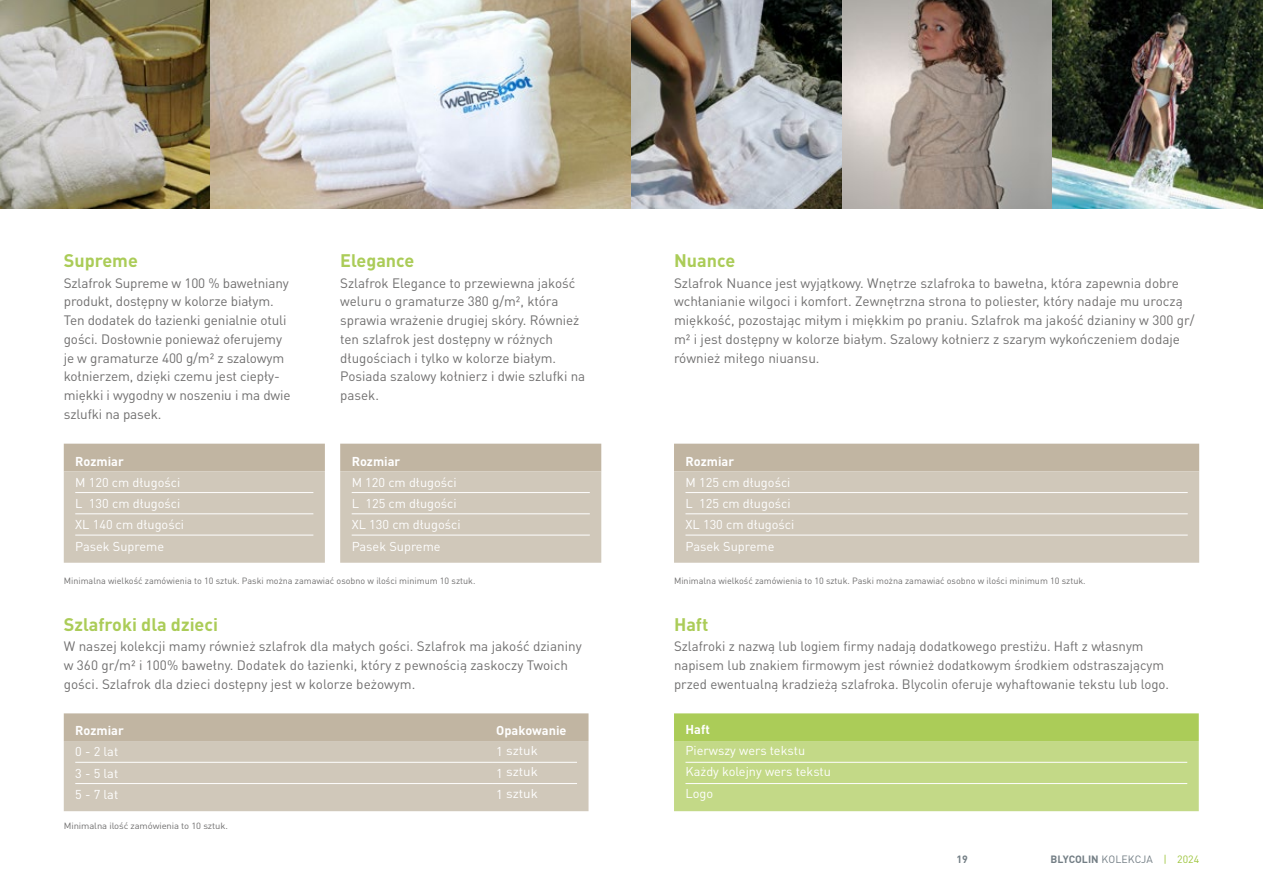
<style>
.page{position:relative;width:1263px;height:893px;background:#fff}
.page>*{position:absolute;margin:0;border:0;box-sizing:border-box;transform-origin:0 0}
.t1{font:700 18px "DIN Pro";color:#abcc58}
.t2{font:13.5px/18.8px "DIN Pro";color:#706f6f}
.t3{font:12.75px/21.5px "DIN Pro";color:#fff}
.t4{font:700 12.75px "DIN Pro";color:#fff}
.t5{font:12.6px "DIN Pro";color:#fff;scale:1.06 1}
.t6{font:700 10.5px "DIN Pro";letter-spacing:.005em;color:#737e85}
.t7{font:9px "DIN Pro";color:#706f6f}
.t8{font:8.85px "DIN Pro";letter-spacing:-.01em;color:#706f6f;scale:1.06 1}
.s1{font-size:12.75px}
.s2{font-weight:400}
.s3{font-weight:400;color:#9dc53c}
</style>
<div class="page">
<img style="left:1051px;top:0;width:212px;height:208px">
<svg style="left:841px;top:0;width:210px;height:208px;background:#a0968f"></svg>
<svg style="left:0;top:0;width:210px;height:208px;background:#a29b86"></svg>
<svg style="left:210px;top:0;width:421px;height:208px;background:#ccc8be"></svg>
<img style="left:631px;top:0;width:210px;height:208px">
<svg style="left:340px;top:444px;width:261px;height:119px;background:#cdc4b5"></svg>
<hr style="left:352px;top:513px;width:238px;height:1px;background:#fff">
<hr style="left:352px;top:492px;width:238px;height:1px;background:#fff">
<hr style="left:352px;top:535px;width:238px;height:1px;background:#fff">
<svg style="left:64px;top:444px;width:261px;height:119px;background:#ccc4b5"></svg>
<hr style="left:75px;top:513px;width:238px;height:1px;background:#fff">
<hr style="left:75px;top:492px;width:238px;height:1px;background:#fff">
<hr style="left:75px;top:535px;width:238px;height:1px;background:#fff">
<div style="left:674px;top:444px;width:525px;height:27px;background:#c1b5a2"></div>
<div style="left:674px;top:471px;width:525px;height:92px;background:#d0c8ba"></div>
<hr style="left:685px;top:513px;width:503px;height:1px;background:#fff">
<hr style="left:685px;top:492px;width:503px;height:1px;background:#fff">
<hr style="left:685px;top:535px;width:503px;height:1px;background:#fff">
<svg style="left:64px;top:713px;width:524px;height:98px;background:#ccc2b3"></svg>
<hr style="left:75px;top:783px;width:417px;height:1px;background:#fff">
<hr style="left:492px;top:783px;width:85px;height:1px;background:#fff">
<hr style="left:75px;top:762px;width:417px;height:1px;background:#fff">
<hr style="left:492px;top:762px;width:85px;height:1px;background:#fff">
<svg style="left:674px;top:713px;width:525px;height:98px;background:#bcd57a"></svg>
<hr style="left:685px;top:762px;width:502px;height:1px;background:#fff">
<hr style="left:685px;top:783px;width:502px;height:1px;background:#fff">
<h1 class="t1" style="left:64px;top:249px;width:76px">Supreme</h1>
<p class="t2" style="left:64px;top:273px;width:228px">Szlafrok Supreme w 100 % bawełniany produkt, dostępny w kolorze białym.<br>Ten dodatek do łazienki genialnie otuli gości. Dosłownie ponieważ oferujemy je w gramaturze 400 g/m² z szalowym kołnierzem, dzięki czemu jest ciepły&shy;miękki i wygodny w noszeniu i ma dwie szlufki na pasek.</p>
<p class="t4" style="left:75px;top:452px;width:50px">Rozmiar</p>
<p class="t3" style="left:75px;top:471px;width:110px">M 120 cm długości<br>L 130 cm długości<br>XL 140 cm długości<br>Pasek Supreme</p>
<h1 class="t1" style="left:340px;top:249px;width:76px">Elegance</h1>
<p class="t2" style="left:340px;top:273px;width:247px">Szlafrok Elegance to przewiewna jakość weluru o gramaturze 380 g/m², która sprawia wrażenie drugiej skóry. Również ten szlafrok jest dostępny w różnych długościach i tylko w kolorze białym.<br>Posiada szalowy kołnierz i dwie szlufki na pasek.</p>
<p class="t4" style="left:352px;top:452px;width:50px">Rozmiar</p>
<p class="t3" style="left:352px;top:471px;width:110px">M 120 cm długości<br>L 125 cm długości<br>XL 130 cm długości<br>Pasek Supreme</p>
<h1 class="t1" style="left:674px;top:249px;width:63px">Nuance</h1>
<p class="t2" style="left:674px;top:273px;width:522px">Szlafrok Nuance jest wyjątkowy. Wnętrze szlafroka to bawełna, która zapewnia dobre wchłanianie wilgoci i komfort. Zewnętrzna strona to poliester, który nadaje mu uroczą miękkość, pozostając miłym i miękkim po praniu. Szlafrok ma jakość dzianiny w 300 gr/ m² i jest dostępny w kolorze białym. Szalowy kołnierz z szarym wykończeniem dodaje również miłego niuansu.</p>
<p class="t4" style="left:685px;top:452px;width:50px">Rozmiar</p>
<p class="t3" style="left:685px;top:471px;width:110px">M 125 cm długości<br>L 125 cm długości<br>XL 130 cm długości<br>Pasek Supreme</p>
<p class="t7" style="left:64px;top:575px;width:413px">Minimalna wielkość zamówienia to 10 sztuk. Paski można zamawiać osobno w ilości minimum 10 sztuk.</p>
<p class="t7" style="left:674px;top:575px;width:413px">Minimalna wielkość zamówienia to 10 sztuk. Paski można zamawiać osobno w ilości minimum 10 sztuk.</p>
<h1 class="t1" style="left:64px;top:612px;width:156px">Szlafroki dla dzieci</h1>
<p class="t2" style="left:64px;top:636px;width:519px">W naszej kolekcji mamy również szlafrok dla małych gości. Szlafrok ma jakość dzianiny w 360 gr/m² i 100% bawełny. Dodatek do łazienki, który z pewnością zaskoczy Twoich gości. Szlafrok dla dzieci dostępny jest w kolorze beżowym.</p>
<p class="t4" style="left:75px;top:722px;width:50px">Rozmiar</p>
<p class="t4" style="left:496px;top:722px;width:72px">Opakowanie</p>
<p class="t3" style="left:75px;top:740px;width:44px">0 - 2 lat</p>
<p class="t5" style="left:496px;top:742px;width:41px"><span class="s1">1</span> sztuk</p>
<p class="t3" style="left:75px;top:762px;width:44px">3 - 5 lat</p>
<p class="t5" style="left:496px;top:763px;width:41px"><span class="s1">1</span> sztuk</p>
<p class="t3" style="left:75px;top:783px;width:44px">5 - 7 lat</p>
<p class="t5" style="left:496px;top:785px;width:41px"><span class="s1">1</span> sztuk</p>
<p class="t8" style="left:64px;top:820px;width:156px">Minimalna ilość zamówienia to 10 sztuk.</p>
<h1 class="t1" style="left:674px;top:612px;width:36px">Haft</h1>
<p class="t2" style="left:674px;top:636px;width:497px">Szlafroki z nazwą lub logiem firmy nadają dodatkowego prestiżu. Haft z własnym napisem lub znakiem firmowym jest również dodatkowym środkiem odstraszającym przed ewentualną kradzieżą szlafroka. Blycolin oferuje wyhaftowanie tekstu lub logo.</p>
<p class="t4" style="left:685px;top:720px;width:26px">Haft</p>
<p class="t3" style="left:685px;top:739px;width:147px">Pierwszy wers tekstu<br>Każdy kolejny wers tekstu<br>Logo</p>
<p class="t6" style="left:956px;top:852px;width:13px">19</p>
<p class="t6" style="left:1050px;top:852px;width:150px">BLYCOLIN <span class="s2">KOLEKCJA</span> <span class="s3">| 2024</span></p>
</div>
